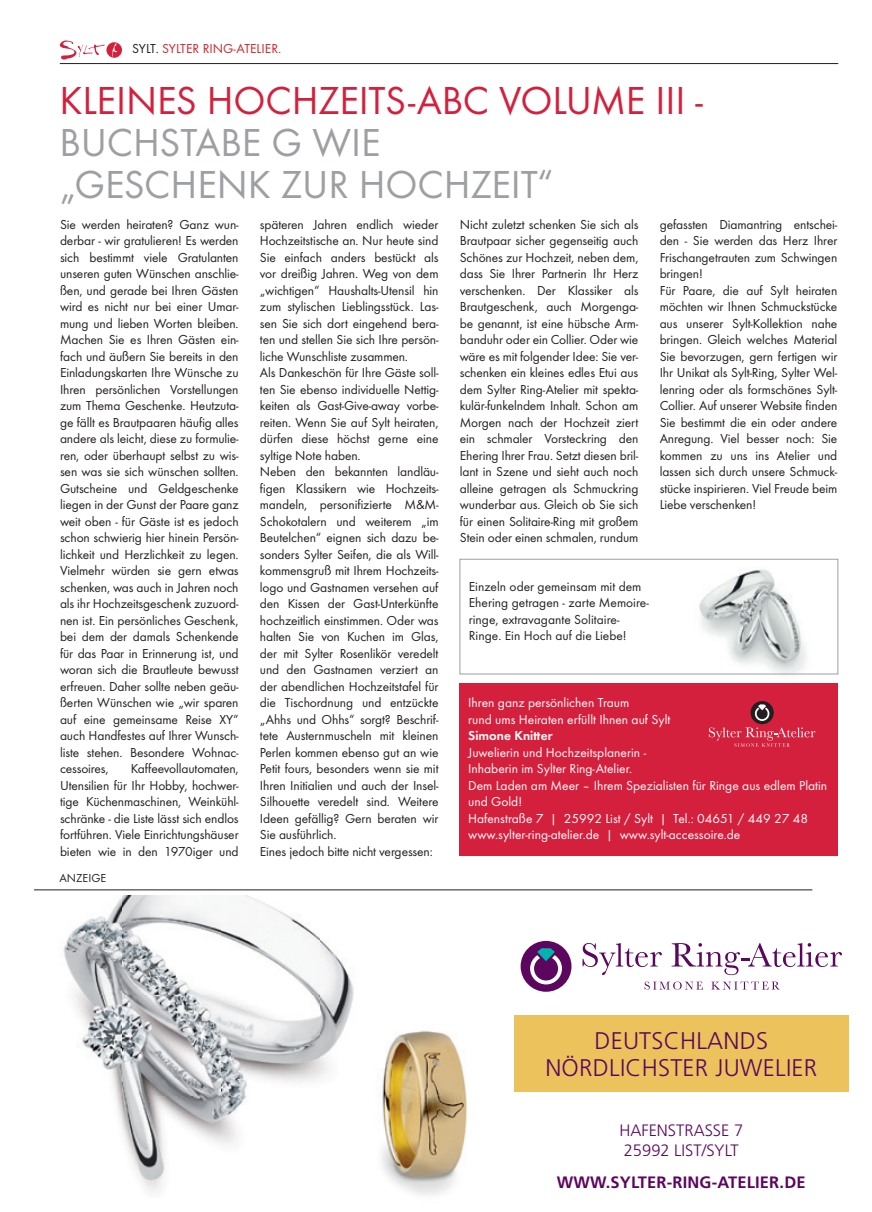
<style>
.page{position:relative;width:872px;height:1212px;background:#fff}
.page>*{position:absolute;margin:0;border:0;box-sizing:border-box;transform-origin:0 0}
.t1{font:40.5px "Futura T";letter-spacing:-.005em;color:#9d9fa2}
.t2{font:40.5px "Futura T";letter-spacing:-.005em;color:#d5203d}
.t3{font:300 24px/26.7px "Frutiger";letter-spacing:.01em;color:#5c0660;text-align:center}
.t4{font:300 16.5px/20.1px "Frutiger";color:#5c0660}
.t5{font:700 16.5px "Frutiger";letter-spacing:.01em;color:#5c0660}
.t6{font:13.5px/16.5px "Futura T";letter-spacing:-.01em;color:#231f20;text-align:justify}
.t7{font:13.5px/16.5px "Futura T";color:#fff}
.t8{font:13.5px "Futura T";color:#d1232a}
.t9{font:600 13.5px "Futura T";color:#fff}
.t10{font:12px "Futura T";color:#231f20}
.s1{color:#231f20}
</style>
<div class="page">
<hr style="left:34px;top:889px;width:778px;height:1px;background:#231f20">
<img style="left:63px;top:895px;width:291px;height:297px">
<div style="left:514px;top:1015px;width:334px;height:77px;background:#ecc25c"></div>
<div style="left:520px;top:941px;width:51px;height:51px;background:#5c0660;border-radius:50%"></div>
<svg style="left:530px;top:948px;width:32px;height:36px"></svg>
<svg style="left:582px;top:943px;width:80px;height:32px"></svg>
<svg style="left:671px;top:943px;width:171px;height:32px"></svg>
<svg style="left:644px;top:981px;width:59px;height:9px"></svg>
<svg style="left:711px;top:981px;width:69px;height:9px"></svg>
<img style="left:381px;top:1030px;width:86px;height:166px">
<hr style="left:60px;top:63px;width:778px;height:1px;background:#231f20">
<svg style="left:60px;top:41px;width:45px;height:19px"></svg>
<svg style="left:106px;top:42px;width:16px;height:16px"></svg>
<svg style="left:112px;top:44px;width:5px;height:13px"></svg>
<img style="left:659px;top:558px;width:180px;height:117px">
<div style="left:460px;top:683px;width:378px;height:173px;background:#d5203d"></div>
<svg style="left:750px;top:701px;width:23px;height:23px"></svg>
<svg style="left:755px;top:704px;width:14px;height:17px"></svg>
<svg style="left:709px;top:727px;width:106px;height:20px"></svg>
<div style="left:459px;top:559px;width:379px;height:115px;border:1px solid #9d9fa2"></div>
<p class="t8" style="left:132px;top:41px;width:150px"><span class="s1">SYLT.</span> SYLTER RING-ATELIER.</p>
<p class="t2" style="left:60px;top:77px;width:645px">KLEINES HOCHZEITS-ABC VOLUME III -</p>
<p class="t1" style="left:60px;top:119px;width:322px">BUCHSTABE G WIE</p>
<p class="t1" style="left:60px;top:161px;width:496px">„GESCHENK ZUR HOCHZEIT“</p>
<p class="t6" style="left:60px;top:216px;width:180px">Sie werden heiraten? Ganz wun&shy;derbar - wir gratulieren! Es werden sich bestimmt viele Gratulanten unseren guten Wünschen anschlie&shy;ßen, und gerade bei Ihren Gästen wird es nicht nur bei einer Umar&shy;mung und lieben Worten bleiben.<br>Machen Sie es Ihren Gästen ein&shy;fach und äußern Sie bereits in den Einladungskarten Ihre Wünsche zu Ihren persönlichen Vorstellungen zum Thema Geschenke. Heutzuta&shy;ge fällt es Brautpaaren häufig alles andere als leicht, diese zu formulie&shy;ren, oder überhaupt selbst zu wis&shy;sen was sie sich wünschen sollten.<br>Gutscheine und Geldgeschenke liegen in der Gunst der Paare ganz weit oben - für Gäste ist es jedoch schon schwierig hier hinein Persön&shy;lichkeit und Herzlichkeit zu legen.<br>Vielmehr würden sie gern etwas schenken, was auch in Jahren noch als ihr Hochzeitsgeschenk zuzuord&shy;nen ist. Ein persönliches Geschenk, bei dem der damals Schenkende für das Paar in Erinnerung ist, und woran sich die Brautleute bewusst erfreuen. Daher sollte neben geäu&shy;ßerten Wünschen wie „wir sparen auf eine gemeinsame Reise XY“ auch Handfestes auf Ihrer Wunsch&shy;liste stehen. Besondere Wohnac&shy;cessoires,</p>
<p class="t6" style="left:60px;top:760px;width:180px;text-indent:71px">Kaffeevollautomaten, Utensilien für Ihr Hobby, hochwer&shy;tige Küchenmaschinen, Weinkühl&shy;schränke - die Liste lässt sich endlos fortführen. Viele Einrichtungshäuser bieten wie in den 1970iger und</p>
<p class="t10" style="left:60px;top:871px;width:48px">ANZEIGE</p>
<p class="t6" style="left:260px;top:216px;width:180px">späteren Jahren endlich wieder Hochzeitstische an. Nur heute sind Sie einfach anders bestückt als vor dreißig Jahren. Weg von dem „wichtigen“ Haushalts-Utensil hin zum stylischen Lieblingsstück. Las&shy;sen Sie sich dort eingehend bera&shy;ten und stellen Sie sich Ihre persön&shy;liche Wunschliste zusammen.</p>
<p class="t6" style="left:260px;top:364px;width:180px">Als Dankeschön für Ihre Gäste soll&shy;ten Sie ebenso individuelle Nettig&shy;keiten als Gast-Give-away vorbe&shy;reiten. Wenn Sie auf Sylt heiraten, dürfen diese höchst gerne eine syltige Note haben.</p>
<p class="t6" style="left:260px;top:463px;width:180px">Neben den bekannten landläu&shy;figen Klassikern wie Hochzeits&shy;mandeln, personifizierte M&amp;M-Schokotalern und weiterem „im Beutelchen“ eignen sich dazu be&shy;sonders Sylter Seifen, die als Will&shy;kommensgruß mit Ihrem Hochzeits&shy;logo und Gastnamen versehen auf den Kissen der Gast-Unterkünfte hochzeitlich einstimmen. Oder was halten Sie von Kuchen im Glas, der mit Sylter Rosenlikör veredelt und den Gastnamen verziert an der abendlichen Hochzeitstafel für die Tischordnung und entzückte „Ahhs und Ohhs“ sorgt? Beschrif&shy;tete Austernmuscheln mit kleinen Perlen kommen ebenso gut an wie Petit fours, besonders wenn sie mit Ihren Initialien und auch der Insel-Silhouette veredelt sind. Weitere Ideen gefällig? Gern beraten wir Sie ausführlich.</p>
<p class="t6" style="left:260px;top:843px;width:174px">Eines jedoch bitte nicht vergessen:</p>
<p class="t6" style="left:460px;top:216px;width:180px">Nicht zuletzt schenken Sie sich als Brautpaar sicher gegenseitig auch Schönes zur Hochzeit, neben dem, dass Sie Ihrer Partnerin Ihr Herz verschenken. Der Klassiker als Brautgeschenk, auch Morgenga&shy;be genannt, ist eine hübsche Arm&shy;banduhr oder ein Collier. Oder wie wäre es mit folgender Idee: Sie ver&shy;schenken ein kleines edles Etui aus dem Sylter Ring-Atelier mit spekta&shy;kulär-funkelndem Inhalt. Schon am Morgen nach der Hochzeit ziert ein schmaler Vorsteckring den Ehering Ihrer Frau. Setzt diesen bril&shy;lant in Szene und sieht auch noch alleine getragen als Schmuckring wunderbar aus. Gleich ob Sie sich für einen Solitaire-Ring mit großem Stein oder einen schmalen, rundum</p>
<p class="t6" style="left:659px;top:216px;width:179px">gefassten Diamantring entschei&shy;den - Sie werden das Herz Ihrer Frischangetrauten zum Schwingen bringen!</p>
<p class="t6" style="left:659px;top:282px;width:179px">Für Paare, die auf Sylt heiraten möchten wir Ihnen Schmuckstücke aus unserer Sylt-Kollektion nahe bringen. Gleich welches Material Sie bevorzugen, gern fertigen wir Ihr Unikat als Sylt-Ring, Sylter Wel&shy;lenring oder als formschönes Sylt-Collier. Auf unserer Website finden Sie bestimmt die ein oder andere Anregung. Viel besser noch: Sie kommen zu uns ins Atelier und lassen sich durch unsere Schmuck&shy;stücke inspirieren. Viel Freude beim Liebe verschenken!</p>
<p class="t6" style="left:469px;top:578px;width:182px;text-align:left">Einzeln oder gemeinsam mit dem<br>Ehering getragen - zarte Memoire&shy;ringe, extravagante Solitaire-<br>Ringe. Ein Hoch auf die Liebe!</p>
<p class="t7" style="left:468px;top:694px;width:163px">Ihren ganz persönlichen Traum</p>
<p class="t7" style="left:468px;top:711px;width:204px">rund ums Heiraten erfüllt Ihnen auf Sylt</p>
<p class="t9" style="left:468px;top:728px;width:86px">Simone Knitter</p>
<p class="t7" style="left:468px;top:744px;width:179px">Juwelierin und Hochzeitsplanerin -</p>
<p class="t7" style="left:468px;top:760px;width:166px">Inhaberin im Sylter Ring-Atelier.</p>
<p class="t7" style="left:468px;top:777px;width:360px">Dem Laden am Meer – Ihrem Spezialisten für Ringe aus edlem Platin und Gold!</p>
<p class="t7" style="left:468px;top:810px;width:341px">Hafenstraße 7 | 25992 List / Sylt | Tel.: 04651 / 449 27 48 www.sylter-ring-atelier.de | www.sylt-accessoire.de</p>
<p class="t3" style="left:545px;top:1027px;width:273px">DEUTSCHLANDS<br>NÖRDLICHSTER JUWELIER</p>
<p class="t4" style="left:619px;top:1120px;width:125px">HAFENSTRASSE 7<br>25992 LIST/SYLT</p>
<p class="t5" style="left:557px;top:1172px;width:250px">WWW.SYLTER-RING-ATELIER.DE</p>
</div>
